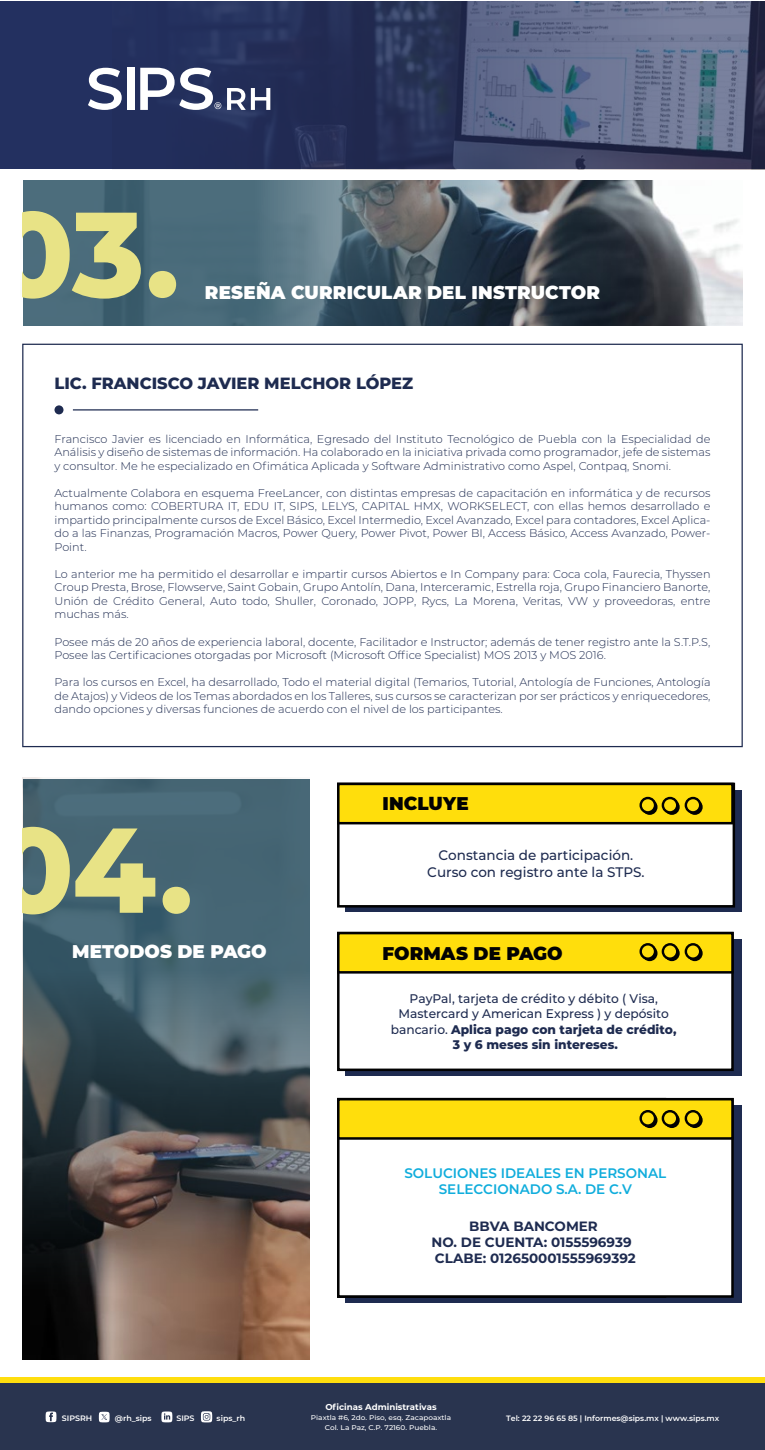
<style>
.page{position:relative;width:765px;height:1450px;background:#fff}
.page>*{position:absolute;margin:0;border:0;box-sizing:border-box;transform-origin:0 0}
.t1{font:800 120.38px "Montserrat";color:#e8e386}
.t2{font:900 18.38px "Montserrat";letter-spacing:.005em;color:#fff}
.t3{font:900 18.38px "Montserrat";letter-spacing:.005em;color:#020202}
.t4{font:800 16.25px "Montserrat";color:#1e2b50}
.t5{font:500 13.88px/16.9px "Montserrat";color:#1e2b50;text-align:center}
.t6{font:600 13.88px/16.5px "Montserrat";color:#10addc;text-align:center}
.t7{font:700 13.5px/16.2px "Montserrat";color:#1e2b50;text-align:center}
.t8{font:500 12.5px/15.2px "Montserrat";color:#1e2b50;text-align:center}
.t9{font:300 11.25px/13.5px "Montserrat";color:#1e2b50;text-align:justify}
.t10{font:700 8.62px "Montserrat";color:#fff}
.t11{font:600 7.88px "Montserrat";color:#fff}
.t12{font:600 7.75px "Montserrat";color:#fff}
.t13{font:500 6.88px/10px "Montserrat";color:#fff;text-align:center;scale:1.07 1}
.s1{font-weight:800}
</style>
<div class="page">
<div style="left:22px;top:344px;width:721px;height:403px;background:#fff;border:1px solid #1e2b50"></div>
<div style="left:0;top:1px;width:765px;height:167px;background:#233060"></div>
<img style="left:214px;top:1px;width:551px;height:307px">
<img style="left:20px;top:28px;width:722px;height:482px">
<div style="left:345px;top:1105px;width:397px;height:197px;background:#1e2b50"></div>
<div style="left:337px;top:1098px;width:397px;height:199px;background:#fff;border:2px solid #010101"></div>
<div style="left:337px;top:1098px;width:397px;height:41px;background:#ffde0c;border:2px solid #010101"></div>
<div style="left:345px;top:939px;width:397px;height:136px;background:#1e2b50"></div>
<div style="left:337px;top:932px;width:397px;height:139px;background:#fff;border:2px solid #010101"></div>
<div style="left:337px;top:932px;width:397px;height:41px;background:#ffde0c;border:2px solid #010101"></div>
<svg style="left:642px;top:945px;width:16px;height:16px"></svg>
<svg style="left:640px;top:943px;width:16px;height:17px"></svg>
<svg style="left:664px;top:945px;width:16px;height:16px"></svg>
<svg style="left:662px;top:943px;width:16px;height:17px"></svg>
<svg style="left:687px;top:945px;width:16px;height:16px"></svg>
<svg style="left:685px;top:943px;width:16px;height:17px"></svg>
<div style="left:345px;top:790px;width:397px;height:121px;background:linear-gradient(to bottom,#1d294d,#1d294e)"></div>
<div style="left:337px;top:782px;width:398px;height:125px;background:#fff;border:2px solid #010101"></div>
<div style="left:337px;top:782px;width:397px;height:42px;background:#ffde0c;border:2px solid #010101"></div>
<div style="left:0;top:1382px;width:765px;height:68px;background:#29344f"></div>
<div style="left:0;top:1377px;width:765px;height:5px;background:#ffde0e"></div>
<svg style="left:46px;top:1411px;width:10px;height:11px"></svg>
<svg style="left:99px;top:1411px;width:11px;height:11px"></svg>
<svg style="left:161px;top:1411px;width:11px;height:11px"></svg>
<svg style="left:201px;top:1411px;width:11px;height:11px"></svg>
<svg style="left:642px;top:799px;width:16px;height:16px"></svg>
<svg style="left:640px;top:797px;width:16px;height:16px"></svg>
<svg style="left:664px;top:799px;width:16px;height:16px"></svg>
<svg style="left:662px;top:797px;width:16px;height:16px"></svg>
<svg style="left:687px;top:799px;width:16px;height:16px"></svg>
<svg style="left:685px;top:797px;width:16px;height:16px"></svg>
<svg style="left:642px;top:1112px;width:16px;height:16px"></svg>
<svg style="left:640px;top:1110px;width:16px;height:16px"></svg>
<svg style="left:664px;top:1112px;width:16px;height:16px"></svg>
<svg style="left:662px;top:1110px;width:16px;height:16px"></svg>
<svg style="left:687px;top:1112px;width:16px;height:16px"></svg>
<svg style="left:685px;top:1110px;width:16px;height:16px"></svg>
<img style="left:23px;top:778px;width:387px;height:581px">
<h1 class="t1" style="left:-8px;top:166px;width:189px">03.</h1>
<h2 class="t2" style="left:205px;top:278px;width:397px">RESEÑA CURRICULAR DEL INSTRUCTOR</h2>
<h3 class="t4" style="left:54px;top:371px;width:360px">LIC. FRANCISCO JAVIER MELCHOR LÓPEZ</h3>
<p class="t9" style="left:54px;top:432px;width:658px">Francisco Javier es licenciado en Informática, Egresado del Instituto Tecnológico de Puebla con la Especialidad de Análisis y diseño de sistemas de información. Ha colaborado en la iniciativa privada como programador, jefe de sistemas y consultor. Me he especializado en Ofimática Aplicada y Software Administrativo como Aspel, Contpaq, Snomi.</p>
<p class="t9" style="left:54px;top:486px;width:658px">Actualmente Colabora en esquema FreeLancer, con distintas empresas de capacitación en informática y de recursos humanos como: COBERTURA IT, EDU IT, SIPS, LELYS, CAPITAL HMX, WORKSELECT, con ellas hemos desarrollado e impartido principalmente cursos de Excel Básico, Excel Intermedio, Excel Avanzado, Excel para contadores, Excel Aplica&shy;do a las Finanzas, Programación Macros, Power Query, Power Pivot, Power BI, Access Básico, Access Avanzado, Power-Point.</p>
<p class="t9" style="left:54px;top:567px;width:658px">Lo anterior me ha permitido el desarrollar e impartir cursos Abiertos e In Company para: Coca cola, Faurecia, Thyssen Croup Presta, Brose, Flowserve, Saint Gobain, Grupo Antolín, Dana, Interceramic, Estrella roja, Grupo Financiero Banorte, Unión de Crédito General, Auto todo, Shuller, Coronado, JOPP, Rycs, La Morena, Veritas, VW y proveedoras, entre muchas más.</p>
<p class="t9" style="left:54px;top:634px;width:658px">Posee más de 20 años de experiencia laboral, docente, Facilitador e Instructor; además de tener registro ante la S.T.P.S,<br>Posee las Certificaciones otorgadas por Microsoft (Microsoft Office Specialist) MOS 2013 y MOS 2016.</p>
<p class="t9" style="left:54px;top:675px;width:658px">Para los cursos en Excel, ha desarrollado, Todo el material digital (Temarios, Tutorial, Antología de Funciones, Antología de Atajos) y Videos de los Temas abordados en los Talleres, sus cursos se caracterizan por ser prácticos y enriquecedores, dando opciones y diversas funciones de acuerdo con el nivel de los participantes.</p>
<h1 class="t1" style="left:-8px;top:782px;width:203px">04.</h1>
<h2 class="t3" style="left:382px;top:789px;width:88px">INCLUYE</h2>
<p class="t5" style="left:427px;top:846px;width:219px">Constancia de participación.<br>Curso con registro ante la STPS.</p>
<h2 class="t2" style="left:72px;top:938px;width:196px">METODOS DE PAGO</h2>
<h2 class="t3" style="left:382px;top:940px;width:182px">FORMAS DE PAGO</h2>
<p class="t8" style="left:391px;top:990px;width:287px">PayPal, tarjeta de crédito y débito ( Visa, Mastercard y American Express ) y depósito bancario. <span class="s1">Aplica pago con tarjeta de crédito, 3 y 6 meses sin intereses.</span></p>
<p class="t6" style="left:404px;top:1164px;width:263px">SOLUCIONES IDEALES EN PERSONAL<br>SELECCIONADO S.A. DE C.V</p>
<p class="t7" style="left:432px;top:1217px;width:206px">BBVA BANCOMER<br>NO. DE CUENTA: 0155596939<br>CLABE: 012650001555969392</p>
<p class="t10" style="left:325px;top:1400px;width:113px">Oficinas Administrativas</p>
<p class="t11" style="left:62px;top:1412px;width:32px">SIPSRH</p>
<p class="t11" style="left:115px;top:1412px;width:38px">@rh_sips</p>
<p class="t11" style="left:176px;top:1412px;width:20px">SIPS</p>
<p class="t11" style="left:217px;top:1412px;width:30px">sips_rh</p>
<p class="t12" style="left:506px;top:1412px;width:215px">Tel: 22 22 96 65 85 | Informes@sips.mx | www.sips.mx</p>
<p class="t13" style="left:311px;top:1412px;width:133px">Piaxtla #6, 2do. Piso, esq. Zacapoaxtla<br>Col. La Paz, C.P. 72160. Puebla.</p>
</div>
